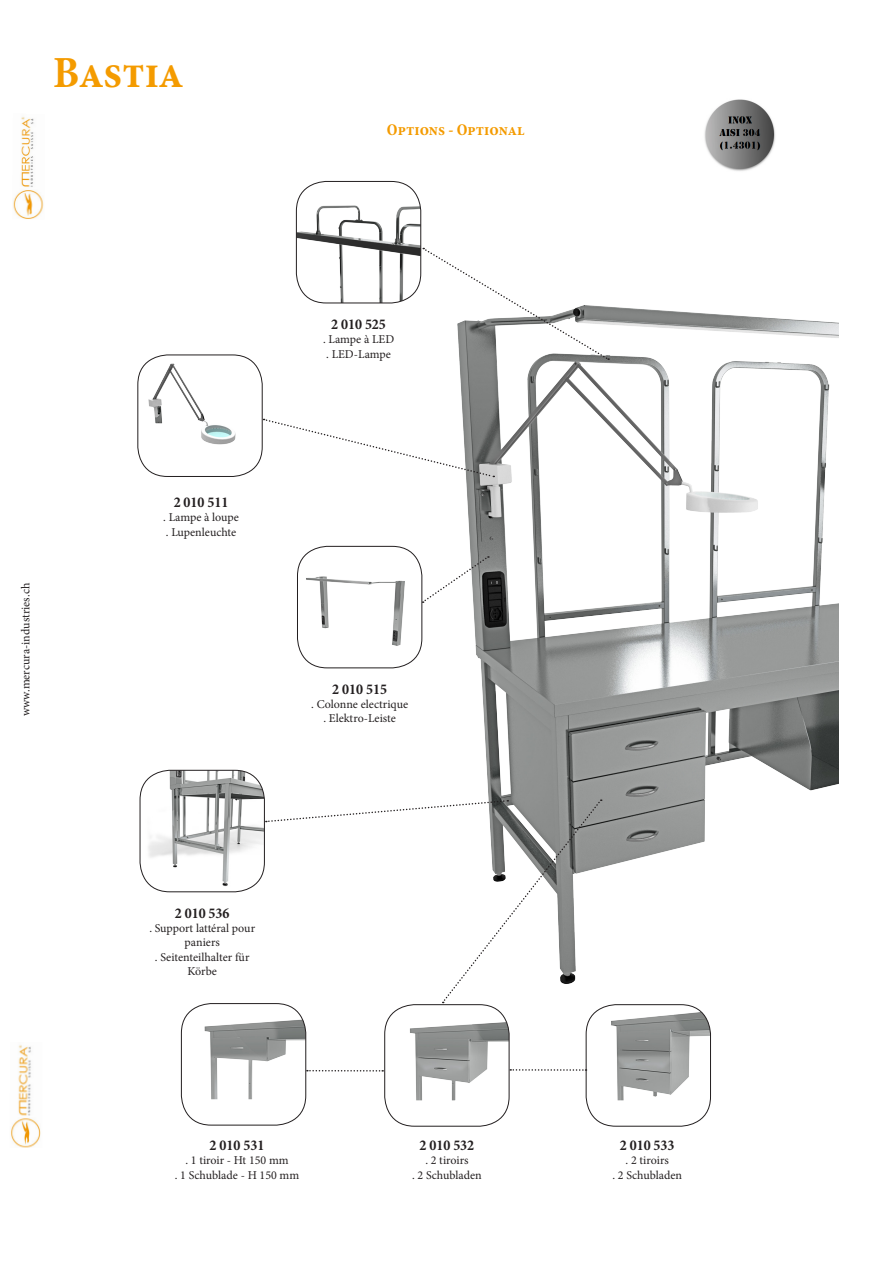
<style>
.page{position:relative;width:893px;height:1263px;background:#fff}
.page>*{position:absolute;margin:0;border:0;box-sizing:border-box;transform-origin:0 0}
.t1{font:700 condensed 45px "Minion Pro";letter-spacing:-.015em;color:#f49b00}
.t2{font:700 condensed 16.5px "Minion Pro";color:#f49b00}
.t3{font:700 condensed 15px "Minion Pro";color:#231f20}
.t4{font:12px/14.4px "Minion Pro";color:#231f20;text-align:center}
</style>
<div class="page">
<img style="left:704px;top:99px;width:71px;height:72px">
<img style="left:11px;top:1045px;width:30px;height:103px">
<img style="left:13px;top:117px;width:31px;height:102px">
<img style="left:422px;top:306px;width:416px;height:699px">
<img style="left:296px;top:197px;width:125px;height:106px">
<div style="left:296px;top:181px;width:125px;height:122px;border:1px solid #231f20;border-radius:30px"></div>
<img style="left:138px;top:355px;width:124px;height:121px">
<div style="left:137px;top:355px;width:126px;height:122px;border:1px solid #231f20;border-radius:30px"></div>
<img style="left:385px;top:1005px;width:124px;height:95px">
<div style="left:384px;top:1004px;width:125px;height:122px;border:1px solid #231f20;border-radius:30px"></div>
<img style="left:586px;top:1005px;width:123px;height:95px">
<div style="left:586px;top:1004px;width:125px;height:122px;border:1px solid #231f20;border-radius:30px"></div>
<img style="left:181px;top:1003px;width:125px;height:96px">
<div style="left:181px;top:1003px;width:125px;height:122px;border:1px solid #231f20;border-radius:30px"></div>
<img style="left:297px;top:566px;width:125px;height:102px">
<div style="left:297px;top:546px;width:125px;height:122px;border:1px solid #231f20;border-radius:30px"></div>
<img style="left:140px;top:770px;width:124px;height:122px">
<div style="left:140px;top:770px;width:125px;height:122px;border:1px solid #231f20;border-radius:30px"></div>
<svg style="left:264px;top:418px;width:230px;height:60px"></svg>
<svg style="left:423px;top:248px;width:186px;height:112px"></svg>
<svg style="left:423px;top:556px;width:66px;height:47px"></svg>
<svg style="left:266px;top:799px;width:336px;height:204px"></svg>
<svg style="left:307px;top:1070px;width:76px;height:1px"></svg>
<svg style="left:510px;top:1069px;width:76px;height:2px"></svg>
<p class="t1" style="left:53px;top:42px;width:132px">Bastia</p>
<p class="t2" style="left:387px;top:118px;width:139px">Options - Optional</p>
<p class="t4" style="left:18px;top:716px;width:135px;rotate:-90deg">www.mercura-industries.ch</p>
<p class="t3" style="left:174px;top:492px;width:56px">2 010 511</p>
<p class="t4" style="left:163px;top:510px;width:77px">. Lampe à loupe</p>
<p class="t4" style="left:166px;top:525px;width:72px">. Lupenleuchte</p>
<p class="t3" style="left:331px;top:314px;width:56px">2 010 525</p>
<p class="t4" style="left:323px;top:332px;width:73px">. Lampe à LED</p>
<p class="t4" style="left:326px;top:346px;width:66px">. LED-Lampe</p>
<p class="t3" style="left:332px;top:678px;width:56px">2 010 515</p>
<p class="t4" style="left:311px;top:697px;width:98px">. Colonne electrique</p>
<p class="t4" style="left:323px;top:711px;width:74px">. Elektro-Leiste</p>
<p class="t3" style="left:175px;top:902px;width:56px">2 010 536</p>
<p class="t4" style="left:149px;top:921px;width:107px">. Support lattéral pour paniers</p>
<p class="t4" style="left:155px;top:950px;width:96px">. Seitenteilhalter für<br>Körbe</p>
<p class="t3" style="left:210px;top:1135px;width:56px">2 010 531</p>
<p class="t4" style="left:185px;top:1153px;width:105px">. 1 tiroir - Ht 150 mm</p>
<p class="t4" style="left:175px;top:1167px;width:126px">. 1 Schublade - H 150 mm</p>
<p class="t3" style="left:419px;top:1135px;width:56px">2 010 532</p>
<p class="t4" style="left:425px;top:1153px;width:45px">. 2 tiroirs</p>
<p class="t4" style="left:412px;top:1167px;width:71px">. 2 Schubladen</p>
<p class="t3" style="left:620px;top:1135px;width:56px">2 010 533</p>
<p class="t4" style="left:626px;top:1153px;width:45px">. 2 tiroirs</p>
<p class="t4" style="left:612px;top:1167px;width:71px">. 2 Schubladen</p>
</div>
